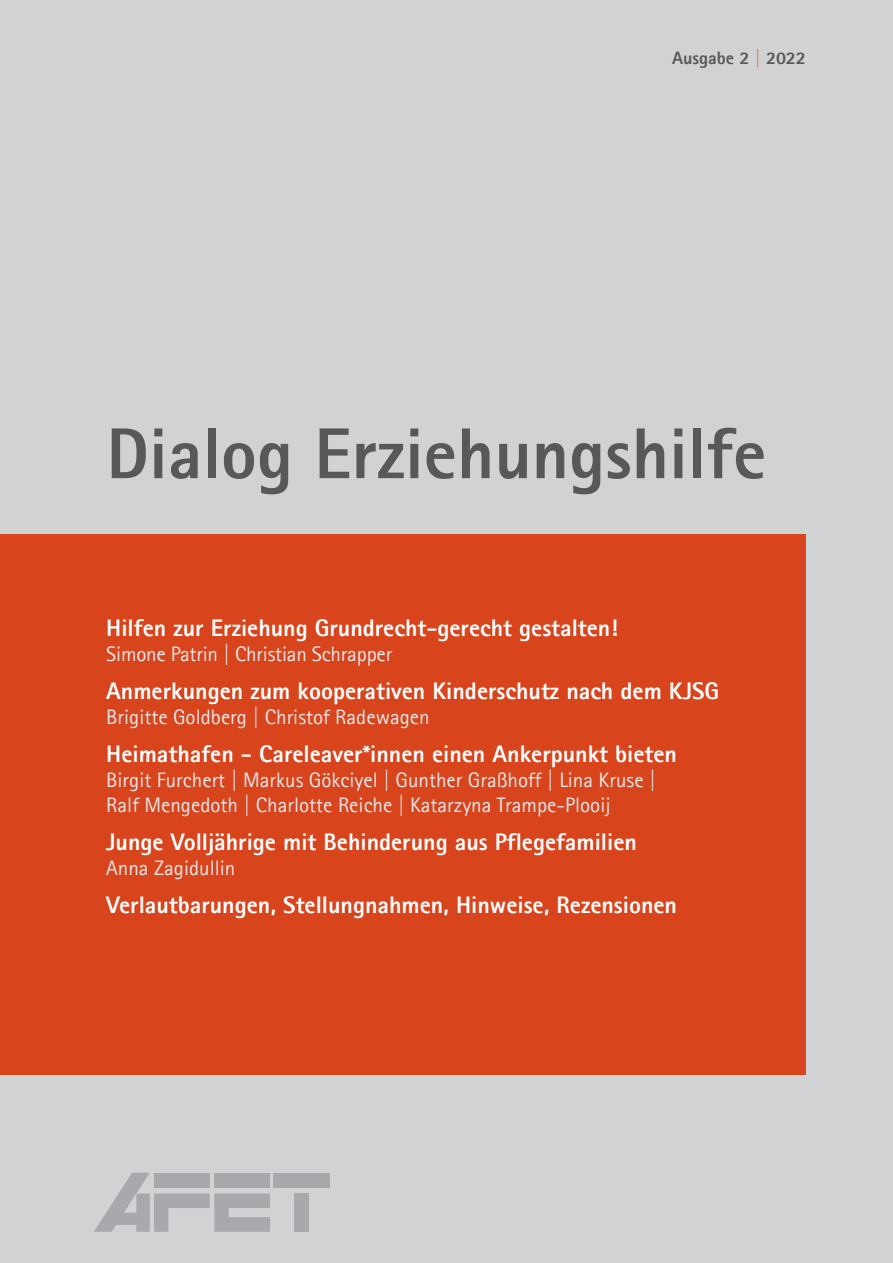
<style>
.page{position:relative;width:893px;height:1263px;background:#d1d2d4}
.page>*{position:absolute;margin:0;border:0;box-sizing:border-box;transform-origin:0 0}
.grauer-Kasten-Absatz{font:800 72px "Agfa Rotis Sans Serif";color:#57585a}
.Deckblatt_Thema{font:800 24px "Agfa Rotis Sans Serif";color:#fff}
.Deckblatt_Autor{font:21px "Agfa Rotis Sans Serif";color:#e6e7e9}
.t1{font:800 18px "Agfa Rotis Sans Serif";color:#57585a}
.s1{color:#e86e49}
</style>
<div class="page">
<div style="left:0;top:534px;width:806px;height:540px;background:#d8441c"></div>
<div style="left:273px;top:1173px;width:56px;height:14px;background:#a8a9ad"></div>
<div style="left:294px;top:1193px;width:14px;height:39px;background:#a8a9ad"></div>
<svg style="left:94px;top:1173px;width:176px;height:59px"></svg>
<p class="t1" style="left:672px;top:47px;width:135px">Ausgabe 2 <span class="s1">|</span> 2022</p>
<p class="t1" style="left:732px;top:47px;width:75px">Ausgabe <span class="s1">|</span></p>
<p class="grauer-Kasten-Absatz" style="left:106px;top:408px;width:662px">Dialog Erziehungshilfe</p>
<p class="Deckblatt_Thema" style="left:106px;top:612px;width:513px">Hilfen zur Erziehung Grundrecht-gerecht gestalten!</p>
<p class="Deckblatt_Autor" style="left:106px;top:642px;width:287px">Simone Patrin | Christian Schrapper</p>
<p class="Deckblatt_Thema" style="left:106px;top:675px;width:614px">Anmerkungen zum kooperativen Kinderschutz nach dem KJSG</p>
<p class="Deckblatt_Autor" style="left:106px;top:705px;width:325px">Brigitte Goldberg | Christof Radewagen</p>
<p class="Deckblatt_Thema" style="left:106px;top:738px;width:572px">Heimathafen - Careleaver*innen einen Ankerpunkt bieten</p>
<p class="Deckblatt_Autor" style="left:106px;top:768px;width:551px">Birgit Furchert | Markus Gökciyel | Gunther Graßhoff | Lina Kruse |</p>
<p class="Deckblatt_Autor" style="left:106px;top:793px;width:506px">Ralf Mengedoth | Charlotte Reiche | Katarzyna Trampe-Plooij</p>
<p class="Deckblatt_Thema" style="left:106px;top:827px;width:532px">Junge Volljährige mit Behinderung aus Pflegefamilien</p>
<p class="Deckblatt_Autor" style="left:106px;top:856px;width:131px">Anna Zagidullin</p>
<p class="Deckblatt_Thema" style="left:106px;top:890px;width:572px">Verlautbarungen, Stellungnahmen, Hinweise, Rezensionen</p>
</div>
